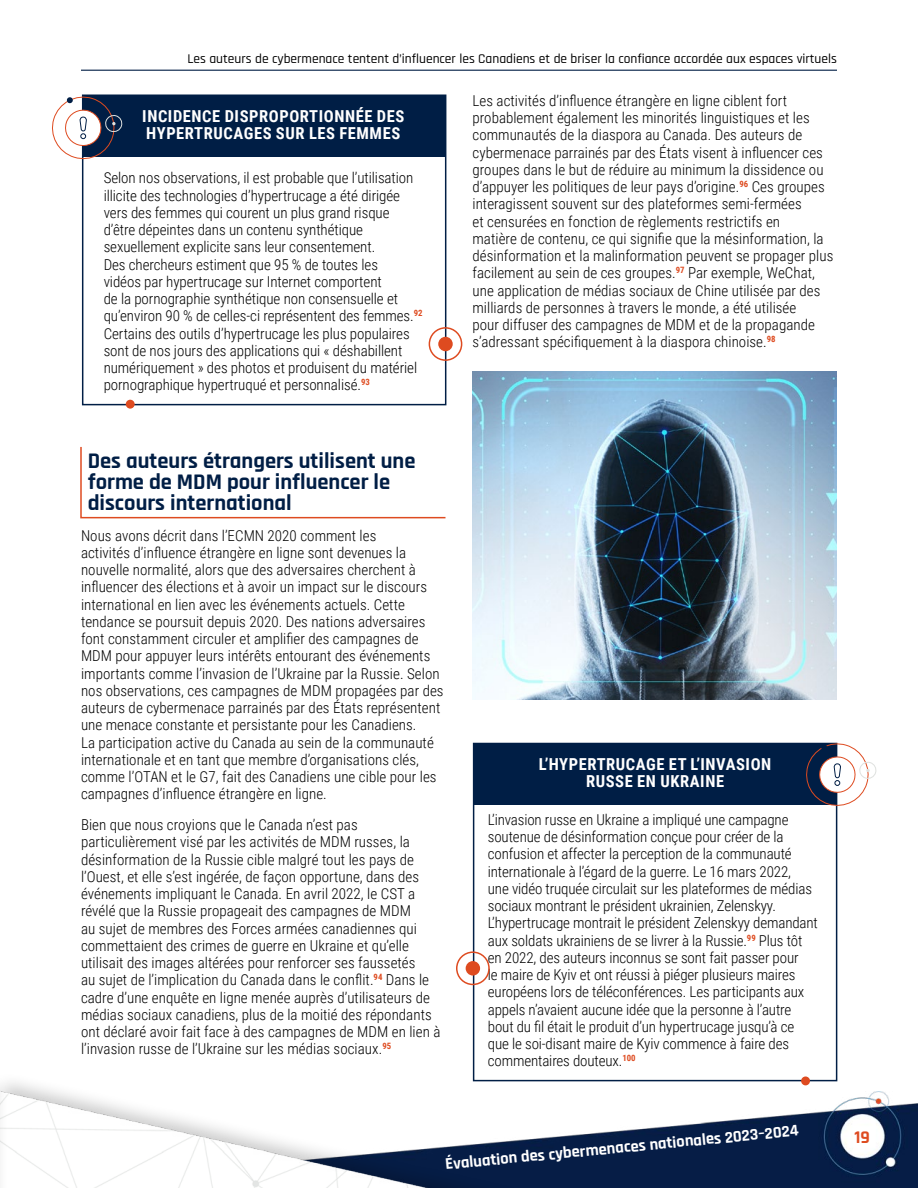
<style>
.page{position:relative;width:918px;height:1188px;background:#fff}
.page>*{position:absolute;margin:0;border:0;box-sizing:border-box;transform-origin:0 0}
.t1{font:700 22.5px/21px "Rajdhani";color:#001e45}
.t2{font:700 18px "Rajdhani";color:#de4b20}
.text_box_titles{font:700 16.5px/17.2px "Roboto Condensed";letter-spacing:.035em;color:#fff;text-align:center}
.t3{font:700 16.5px "Rajdhani";color:#fff}
.Text_reg{font:300 15px/17.2px "Roboto Condensed";letter-spacing:.005em;color:#000}
.t4{font:500 13.5px "Rajdhani";color:#000}
</style>
<div class="page">
<svg style="left:80px;top:447px;width:366px;height:72px"></svg>
<img style="left:472px;top:372px;width:365px;height:328px">
<div style="left:474px;top:744px;width:362px;height:61px;background:#001e45"></div>
<div style="left:473px;top:743px;width:364px;height:338px;border:2px solid #001e45"></div>
<div style="left:456px;top:951px;width:34px;height:34px;border:2px solid #de4b20;border-radius:50%"></div>
<div style="left:466px;top:961px;width:14px;height:15px;background:#de4b20;border-radius:50%"></div>
<div style="left:801px;top:1076px;width:9px;height:9px;background:#de4b20;border-radius:50%"></div>
<svg style="left:803px;top:742px;width:74px;height:67px"></svg>
<div style="left:83px;top:96px;width:362px;height:61px;background:#001e45"></div>
<div style="left:82px;top:94px;width:364px;height:311px;border:2px solid #001e45"></div>
<div style="left:429px;top:327px;width:33px;height:34px;border:2px solid #de4b20;border-radius:50%"></div>
<div style="left:438px;top:337px;width:15px;height:14px;background:#de4b20;border-radius:50%"></div>
<div style="left:126px;top:400px;width:9px;height:9px;background:#de4b20;border-radius:50%"></div>
<svg style="left:52px;top:94px;width:71px;height:68px"></svg>
<img style="left:562px;top:1091px;width:356px;height:97px">
<div style="left:0;top:1072px;width:562px;height:116px;background:#000;opacity:.2"></div>
<img style="left:9px;top:1086px;width:537px;height:102px">
<div style="left:0;top:1073px;width:9px;height:115px;background:#000;opacity:.2"></div>
<hr style="left:81px;top:70px;width:756px;height:1px;background:#001e45">
<p class="t4" style="left:187px;top:51px;width:651px">Les auteurs de cybermenace tentent d’influencer les Canadiens et de briser la confiance accordée aux espaces virtuels</p>
<p class="text_box_titles" style="left:142px;top:107px;width:264px;text-align:left">INCIDENCE DISPROPORTIONNÉE DES<br>HYPERTRUCAGES SUR LES FEMMES</p>
<p class="Text_reg" style="left:104px;top:169px;width:320px">Selon nos observations, il est probable que l’utilisation illicite des technologies d’hypertrucage a été dirigée vers des femmes qui courent un plus grand risque d’être dépeintes dans un contenu synthétique sexuellement explicite sans leur consentement.<br>Des chercheurs estiment que 95 % de toutes les<br>vidéos par hypertrucage sur Internet comportent<br>de la pornographie synthétique non consensuelle et qu’environ 90 % de celles-ci représentent des femmes.<sup>92<br></sup>Certains des outils d’hypertrucage les plus populaires sont de nos jours des applications qui « déshabillent numériquement » des photos et produisent du matériel pornographique hypertruqué et personnalisé.<sup>93</sup></p>
<p class="Text_reg" style="left:472px;top:91px;width:362px">Les activités d’influence étrangère en ligne ciblent fort probablement également les minorités linguistiques et les communautés de la diaspora au Canada. Des auteurs de cybermenace parrainés par des États visent à influencer ces groupes dans le but de réduire au minimum la dissidence ou d’appuyer les politiques de leur pays d’origine.<sup>96</sup> Ces groupes interagissent souvent sur des plateformes semi-fermées<br>et censurées en fonction de règlements restrictifs en<br>matière de contenu, ce qui signifie que la mésinformation, la désinformation et la malinformation peuvent se propager plus facilement au sein de ces groupes.<sup>97</sup> Par exemple, WeChat, une application de médias sociaux de Chine utilisée par des milliards de personnes à travers le monde, a été utilisée<br>pour diffuser des campagnes de MDM et de la propagande s’adressant spécifiquement à la diaspora chinoise.<sup>98</sup><sup>99100</sup></p>
<h1 class="t1" style="left:88px;top:451px;width:329px">Des auteurs étrangers utilisent une forme de MDM pour influencer le discours international</h1>
<p class="Text_reg" style="left:81px;top:526px;width:364px">Nous avons décrit dans l’ECMN 2020 comment les<br>activités d’influence étrangère en ligne sont devenues la nouvelle normalité, alors que des adversaires cherchent à influencer des élections et à avoir un impact sur le discours international en lien avec les événements actuels. Cette tendance se poursuit depuis 2020. Des nations adversaires font constamment circuler et amplifier des campagnes de MDM pour appuyer leurs intérêts entourant des événements importants comme l’invasion de l’Ukraine par la Russie. Selon nos observations, ces campagnes de MDM propagées par des auteurs de cybermenace parrainés par des États représentent une menace constante et persistante pour les Canadiens.<br>La participation active du Canada au sein de la communauté internationale et en tant que membre d’organisations clés, comme l’OTAN et le G7, fait des Canadiens une cible pour les campagnes d’influence étrangère en ligne.</p>
<p class="Text_reg" style="left:81px;top:816px;width:361px">Bien que nous croyions que le Canada n’est pas particulièrement visé par les activités de MDM russes, la désinformation de la Russie cible malgré tout les pays de l’Ouest, et elle s’est ingérée, de façon opportune, dans des événements impliquant le Canada. En avril 2022, le CST a révélé que la Russie propageait des campagnes de MDM<br>au sujet de membres des Forces armées canadiennes qui commettaient des crimes de guerre en Ukraine et qu’elle utilisait des images altérées pour renforcer ses faussetés<br>au sujet de l’implication du Canada dans le conflit.<sup>94</sup> Dans le cadre d’une enquête en ligne menée auprès d’utilisateurs de médias sociaux canadiens, plus de la moitié des répondants ont déclaré avoir fait face à des campagnes de MDM en lien à l’invasion russe de l’Ukraine sur les médias sociaux.<sup>95</sup></p>
<p class="text_box_titles" style="left:539px;top:755px;width:234px">L’HYPERTRUCAGE ET L’INVASION<br>RUSSE EN UKRAINE</p>
<p class="Text_reg" style="left:488px;top:810px;width:332px">L’invasion russe en Ukraine a impliqué une campagne soutenue de désinformation conçue pour créer de la confusion et affecter la perception de la communauté internationale à l’égard de la guerre. Le 16 mars 2022,<br>une vidéo truquée circulait sur les plateformes de médias sociaux montrant le président ukrainien, Zelenskyy.<br>L’hypertrucage montrait le président Zelenskyy demandant aux soldats ukrainiens de se livrer à la Russie.<sup>99</sup> Plus tôt en 2022, des auteurs inconnus se sont fait passer pour<br>le maire de Kyiv et ont réussi à piéger plusieurs maires européens lors de téléconférences. Les participants aux appels n’avaient aucune idée que la personne à l’autre bout du fil était le produit d’un hypertrucage jusqu’à ce que le soi-disant maire de Kyiv commence à faire des commentaires douteux.<sup>100</sup></p>
<p class="t3" style="left:444px;top:1153px;width:356px;rotate:-5deg">Évaluation des cybermenaces nationales 2023–2024</p>
<p class="t2" style="left:855px;top:1126px;width:17px">19</p>
</div>
